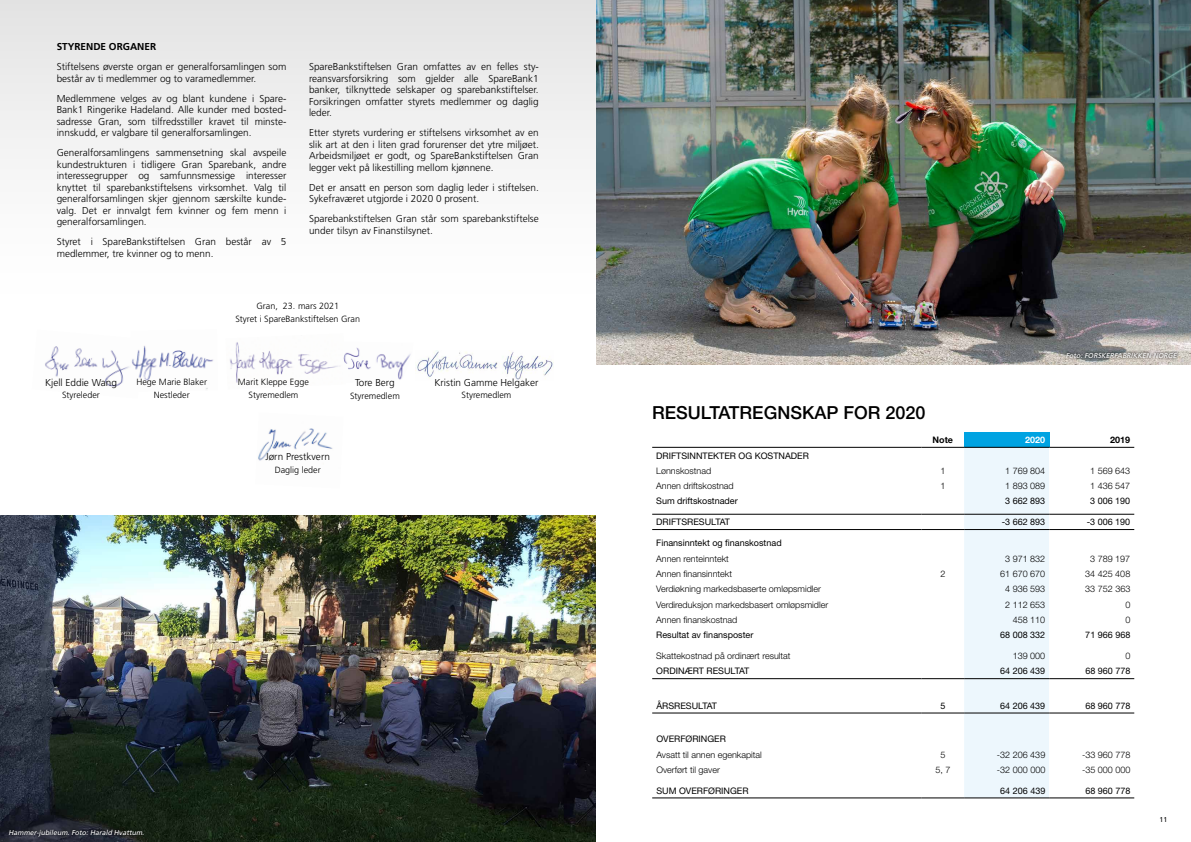
<style>
.page{position:relative;width:1191px;height:842px;background:#fff}
.page>*{position:absolute;margin:0;border:0;box-sizing:border-box;transform-origin:0 0}
.t1{font:500 18px "Helvetica Neue";color:#000}
.t2{font:300 10px/11.5px "Frutiger";color:#000}
.t3{font:700 10px "Frutiger";color:#000}
.t4{font:300 9px "Helvetica Neue";color:#000}
.t5{font:9px "Helvetica Neue";color:#000}
.t6{font:300 9px/12.9px "Frutiger";color:#000;text-align:center}
.t7{font:700 9px "Helvetica Neue";color:#000}
.t8{font:700 9px "Helvetica Neue";color:#fff}
.t9{font:italic 7px "Frutiger";color:#fff}
.t10{font:7px "Frutiger";color:#000}
</style>
<div class="page">
<div style="left:0;top:0;width:595px;height:431px;background:linear-gradient(to bottom,#e7e7e7,#fff)"></div>
<img style="left:416px;top:351px;width:137px;height:30px">
<div style="left:964px;top:432px;width:85px;height:15px;background:#00a3e2"></div>
<svg style="left:964px;top:448px;width:170px;height:350px"></svg>
<hr style="left:652px;top:713px;width:269px;height:1px;background:#000">
<hr style="left:921px;top:713px;width:43px;height:1px;background:#000">
<hr style="left:964px;top:713px;width:85px;height:1px;background:#000">
<hr style="left:1049px;top:713px;width:85px;height:1px;background:#000">
<hr style="left:652px;top:678px;width:269px;height:1px;background:#000">
<hr style="left:921px;top:678px;width:43px;height:1px;background:#000">
<hr style="left:964px;top:678px;width:85px;height:1px;background:#000">
<hr style="left:1049px;top:678px;width:85px;height:1px;background:#000">
<hr style="left:652px;top:514px;width:269px;height:1px;background:#000">
<hr style="left:921px;top:514px;width:43px;height:1px;background:#000">
<hr style="left:964px;top:514px;width:85px;height:1px;background:#000">
<hr style="left:1049px;top:514px;width:85px;height:1px;background:#000">
<hr style="left:652px;top:529px;width:269px;height:1px;background:#000">
<hr style="left:921px;top:529px;width:43px;height:1px;background:#000">
<hr style="left:964px;top:529px;width:85px;height:1px;background:#000">
<hr style="left:1049px;top:529px;width:85px;height:1px;background:#000">
<hr style="left:652px;top:798px;width:269px;height:1px;background:#000">
<hr style="left:921px;top:798px;width:43px;height:1px;background:#000">
<hr style="left:964px;top:798px;width:85px;height:1px;background:#000">
<hr style="left:1049px;top:798px;width:85px;height:1px;background:#000">
<hr style="left:652px;top:447px;width:269px;height:1px;background:#000">
<hr style="left:921px;top:447px;width:43px;height:1px;background:#000">
<hr style="left:964px;top:447px;width:85px;height:1px;background:#000">
<hr style="left:1049px;top:447px;width:85px;height:1px;background:#000">
<img style="left:225px;top:333px;width:120px;height:56px">
<img style="left:32px;top:330px;width:111px;height:68px">
<img style="left:255px;top:412px;width:88px;height:49px">
<img style="left:131px;top:329px;width:87px;height:63px">
<img style="left:596px;top:0;width:595px;height:365px">
<img style="left:342px;top:342px;width:71px;height:41px">
<svg style="left:1063px;top:350px;width:117px;height:11px"></svg>
<img style="left:0;top:516px;width:595px;height:326px">
<svg style="left:6px;top:826px;width:140px;height:13px;background:#22262c"></svg>
<p class="t3" style="left:57px;top:41px;width:101px">STYRENDE ORGANER</p>
<p class="t2" style="left:57px;top:61px;width:231px">Stiftelsens øverste organ er generalforsamlingen som består av ti medlemmer og to varamedlemmer.</p>
<p class="t2" style="left:57px;top:92px;width:231px;text-align:justify">Medlemmene velges av og blant kundene i Spare-Bank1 Ringerike Hadeland. Alle kunder med bosted&shy;sadresse Gran, som tilfredsstiller kravet til minste&shy;innskudd, er valgbare til generalforsamlingen.</p>
<p class="t2" style="left:57px;top:147px;width:231px;text-align:justify">Generalforsamlingens sammensetning skal avspeile kundestrukturen i tidligere Gran Sparebank, andre interessegrupper og samfunnsmessige interesser knyttet til sparebankstiftelsens virksomhet. Valg til generalforsamlingen skjer gjennom særskilte kunde&shy;valg. Det er innvalgt fem kvinner og fem menn i generalforsamlingen.</p>
<p class="t2" style="left:57px;top:236px;width:231px">Styret i SpareBankstiftelsen Gran består av 5 medlemmer, tre kvinner og to menn.</p>
<p class="t2" style="left:309px;top:61px;width:231px;text-align:justify">SpareBankstiftelsen Gran omfattes av en felles sty&shy;reansvarsforsikring som gjelder alle SpareBank1 banker, tilknyttede selskaper og sparebankstiftelser.<br>Forsikringen omfatter styrets medlemmer og daglig leder.</p>
<p class="t2" style="left:309px;top:127px;width:231px;text-align:justify">Etter styrets vurdering er stiftelsens virksomhet av en slik art at den i liten grad forurenser det ytre miljøet.<br>Arbeidsmiljøet er godt, og SpareBankstiftelsen Gran legger vekt på likestilling mellom kjønnene.</p>
<p class="t2" style="left:309px;top:181px;width:231px">Det er ansatt en person som daglig leder i stiftelsen.<br>Sykefraværet utgjorde i 2020 0 prosent.</p>
<p class="t2" style="left:309px;top:213px;width:231px">Sparebankstiftelsen Gran står som sparebankstiftelse under tilsyn av Finanstilsynet.</p>
<p class="t6" style="left:235px;top:299px;width:126px">Gran, 23. mars 2021<br>Styret i SpareBankstiftelsen Gran</p>
<p class="t2" style="left:45px;top:377px;width:73px">Kjell Eddie Wang</p>
<p class="t6" style="left:136px;top:376px;width:72px">Hege Marie Blaker</p>
<p class="t6" style="left:238px;top:376px;width:73px">Marit Kleppe Egge</p>
<p class="t2" style="left:355px;top:377px;width:41px">Tore Berg</p>
<p class="t2" style="left:434px;top:377px;width:105px">Kristin Gamme Helgaker</p>
<p class="t6" style="left:62px;top:389px;width:39px">Styreleder</p>
<p class="t6" style="left:154px;top:389px;width:37px">Nestleder</p>
<p class="t6" style="left:248px;top:389px;width:51px">Styremedlem</p>
<p class="t6" style="left:350px;top:389px;width:51px">Styremedlem</p>
<p class="t6" style="left:461px;top:389px;width:51px">Styremedlem</p>
<p class="t2" style="left:265px;top:451px;width:66px">Jørn Prestkvern</p>
<p class="t6" style="left:275px;top:463px;width:48px">Daglig leder</p>
<p class="t9" style="left:9px;top:828px;width:139px">Hammer-jubileum.Foto:Harald Hvattum.</p>
<p class="t9" style="left:1065px;top:351px;width:114px">Foto:FORSKERFABRIKKEN NORGE</p>
<h1 class="t1" style="left:652px;top:402px;width:275px">RESULTATREGNSKAP FOR 2020</h1>
<p class="t7" style="left:932px;top:434px;width:22px">Note</p>
<p class="t8" style="left:1025px;top:434px;width:22px">2020</p>
<p class="t7" style="left:1110px;top:434px;width:22px">2019</p>
<p class="t5" style="left:656px;top:450px;width:154px">DRIFTSINNTEKTER OG KOSTNADER</p>
<p class="t4" style="left:656px;top:465px;width:56px">Lønnskostnad</p>
<p class="t4" style="left:940px;top:465px;width:7px">1</p>
<p class="t4" style="left:1005px;top:465px;width:42px">1 769 804</p>
<p class="t4" style="left:1090px;top:465px;width:42px">1 569 643</p>
<p class="t4" style="left:656px;top:480px;width:79px">Annen driftskostnad</p>
<p class="t4" style="left:940px;top:480px;width:7px">1</p>
<p class="t4" style="left:1005px;top:480px;width:42px">1 893 089</p>
<p class="t4" style="left:1090px;top:480px;width:42px">1 436 547</p>
<p class="t5" style="left:656px;top:496px;width:83px">Sum driftskostnader</p>
<p class="t5" style="left:1005px;top:496px;width:42px">3 662 893</p>
<p class="t5" style="left:1090px;top:496px;width:42px">3 006 190</p>
<p class="t5" style="left:656px;top:517px;width:75px">DRIFTSRESULTAT</p>
<p class="t5" style="left:1001px;top:517px;width:45px">-3 662 893</p>
<p class="t5" style="left:1086px;top:517px;width:45px">-3 006 190</p>
<p class="t5" style="left:656px;top:538px;width:127px">Finansinntekt og finanskostnad</p>
<p class="t4" style="left:656px;top:553px;width:74px">Annen renteinntekt</p>
<p class="t4" style="left:1005px;top:553px;width:42px">3 971 832</p>
<p class="t4" style="left:1090px;top:553px;width:42px">3 789 197</p>
<p class="t4" style="left:656px;top:568px;width:77px">Annen finansinntekt</p>
<p class="t4" style="left:940px;top:568px;width:7px">2</p>
<p class="t4" style="left:1000px;top:568px;width:47px">61 670 670</p>
<p class="t4" style="left:1085px;top:568px;width:47px">34 425 408</p>
<p class="t4" style="left:656px;top:584px;width:166px">Verdiøkning markedsbaserte omløpsmidler</p>
<p class="t4" style="left:1005px;top:584px;width:42px">4 936 593</p>
<p class="t4" style="left:1085px;top:584px;width:47px">33 752 363</p>
<p class="t4" style="left:656px;top:599px;width:173px">Verdireduksjon markedsbasert omløpsmidler</p>
<p class="t4" style="left:1005px;top:599px;width:42px">2 112 653</p>
<p class="t4" style="left:1125px;top:599px;width:7px">0</p>
<p class="t4" style="left:656px;top:614px;width:83px">Annen finanskostnad</p>
<p class="t4" style="left:1012px;top:614px;width:34px">458 110</p>
<p class="t4" style="left:1125px;top:614px;width:7px">0</p>
<p class="t5" style="left:656px;top:630px;width:99px">Resultat av finansposter</p>
<p class="t5" style="left:1000px;top:630px;width:47px">68 008 332</p>
<p class="t5" style="left:1085px;top:630px;width:47px">71 966 968</p>
<p class="t4" style="left:656px;top:650px;width:136px">Skattekostnad på ordinært resultat</p>
<p class="t4" style="left:1012px;top:650px;width:34px">139 000</p>
<p class="t4" style="left:1125px;top:650px;width:7px">0</p>
<p class="t5" style="left:656px;top:666px;width:94px">ORDINÆRT RESULTAT</p>
<p class="t5" style="left:1000px;top:666px;width:47px">64 206 439</p>
<p class="t5" style="left:1085px;top:666px;width:47px">68 960 778</p>
<p class="t5" style="left:656px;top:700px;width:62px">ÅRSRESULTAT</p>
<p class="t5" style="left:940px;top:700px;width:7px">5</p>
<p class="t5" style="left:1000px;top:700px;width:47px">64 206 439</p>
<p class="t5" style="left:1085px;top:700px;width:47px">68 960 778</p>
<p class="t5" style="left:656px;top:734px;width:71px">OVERFØRINGER</p>
<p class="t4" style="left:656px;top:749px;width:107px">Avsatt til annen egenkapital</p>
<p class="t4" style="left:940px;top:749px;width:7px">5</p>
<p class="t4" style="left:997px;top:749px;width:50px">-32 206 439</p>
<p class="t4" style="left:1082px;top:749px;width:50px">-33 960 778</p>
<p class="t4" style="left:656px;top:764px;width:65px">Overført til gaver</p>
<p class="t4" style="left:935px;top:764px;width:17px">5, 7</p>
<p class="t4" style="left:997px;top:764px;width:50px">-32 000 000</p>
<p class="t4" style="left:1082px;top:764px;width:50px">-35 000 000</p>
<p class="t5" style="left:656px;top:785px;width:94px">SUM OVERFØRINGER</p>
<p class="t5" style="left:1000px;top:785px;width:47px">64 206 439</p>
<p class="t5" style="left:1085px;top:785px;width:47px">68 960 778</p>
<p class="t10" style="left:1159px;top:815px;width:9px">11</p>
</div>
